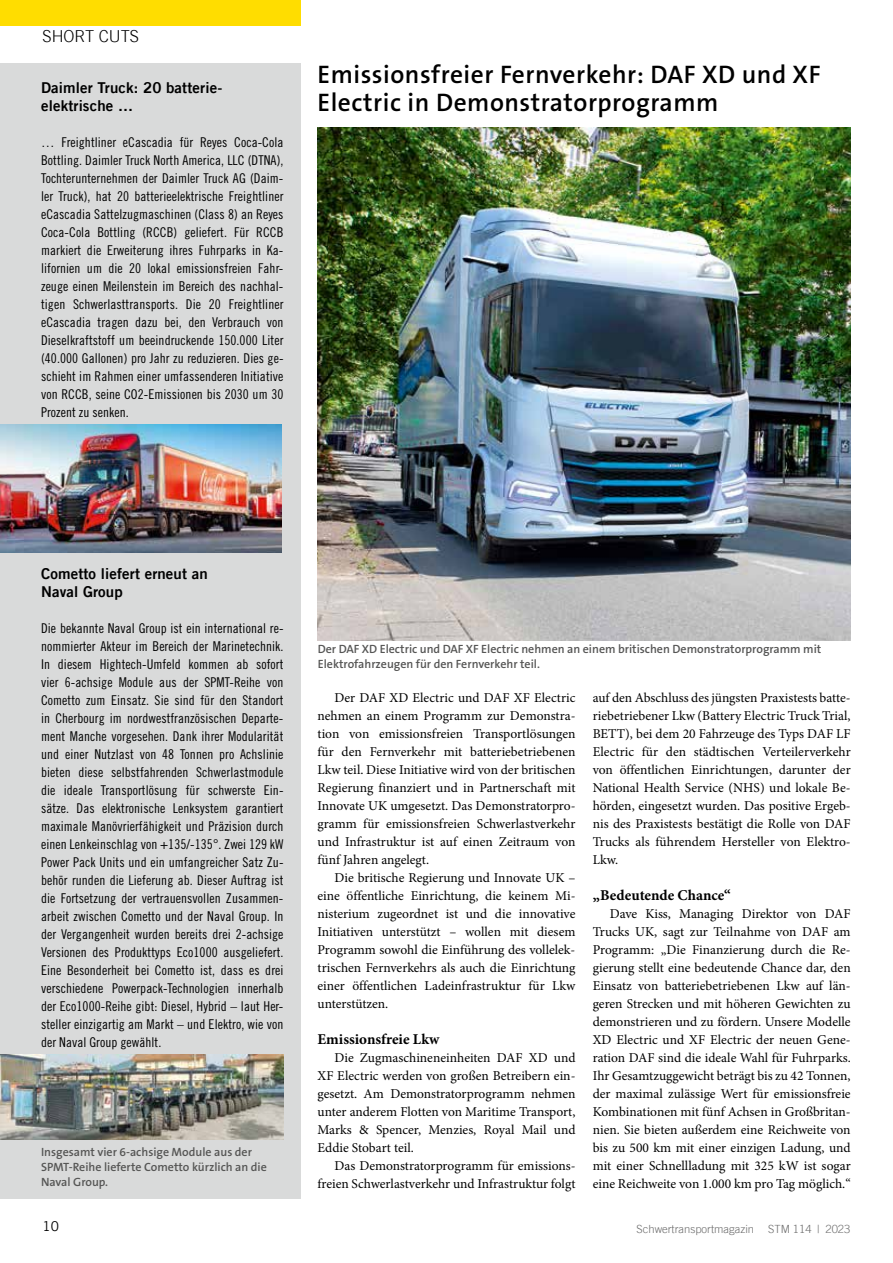
<style>
.page{position:relative;width:893px;height:1263px;background:#fff}
.page>*{position:absolute;margin:0;border:0;box-sizing:border-box;transform-origin:0 0}
.t1{font:600 25.5px/28.5px "The Sans B W6";letter-spacing:.02em;color:#000}
.t2{font:300 16.5px "Trade Gothic LT";color:#000}
.t3{font:15px/18px "Trade Gothic LT Bold Two";letter-spacing:.01em;color:#000}
.t4{font:700 15px "Minion Pro";color:#000}
.t5{font:13.5px/18px "Minion Pro";color:#000;text-align:justify}
.t6{font:13.5px/18px "Trade Gothic LT Std Cn 18";letter-spacing:.005em;color:#000;text-align:justify}
.t7{font:13.5px "Trade Gothic LT";color:#000}
.t8{font:600 12px/15px "The Sans B W6";color:#565655}
.t9{font:300 11.25px "Trade Gothic LT";color:#6e6e6e}
</style>
<div class="page">
<div style="left:0;top:0;width:300px;height:26px;background:#fd0"></div>
<div style="left:0;top:64px;width:300px;height:1135px;background:#d9dada"></div>
<img style="left:0;top:425px;width:281px;height:127px">
<img style="left:0;top:1055px;width:283px;height:85px">
<img style="left:317px;top:128px;width:533px;height:512px">
<p class="t2" style="left:43px;top:26px;width:98px">SHORT CUTS</p>
<p class="t3" style="left:41px;top:78px;width:183px">Daimler Truck: 20 batterie&shy;elektrische …</p>
<p class="t6" style="left:41px;top:133px;width:244px">… Freightliner eCascadia für Reyes Coca-Cola Bottling. Daimler Truck North America, LLC (DTNA), Tochterunternehmen der Daimler Truck AG (Daim&shy;ler Truck), hat 20 batterieelektrische Freightliner eCascadia Sattelzugmaschinen (Class 8) an Reyes Coca-Cola Bottling (RCCB) geliefert. Für RCCB markiert die Erweiterung ihres Fuhrparks in Ka&shy;lifornien um die 20 lokal emissionsfreien Fahr&shy;zeuge einen Meilenstein im Bereich des nachhal&shy;tigen Schwerlasttransports. Die 20 Freightliner eCascadia tragen dazu bei, den Verbrauch von Dieselkraftstoff um beeindruckende 150.000 Liter (40.000 Gallonen) pro Jahr zu reduzieren. Dies ge&shy;schieht im Rahmen einer umfassenderen Initiative von RCCB, seine CO2-Emissionen bis 2030 um 30<br>Prozent zu senken.</p>
<h1 class="t1" style="left:317px;top:60px;width:505px">Emissionsfreier Fernverkehr: DAF XD und XF<br>Electric in Demonstratorprogramm</h1>
<p class="t3" style="left:41px;top:564px;width:168px">Cometto liefert erneut an<br>Naval Group</p>
<p class="t6" style="left:41px;top:619px;width:244px">Die bekannte Naval Group ist ein international re&shy;nommierter Akteur im Bereich der Marinetechnik.<br>In diesem Hightech-Umfeld kommen ab sofort vier 6-achsige Module aus der SPMT-Reihe von Cometto zum Einsatz. Sie sind für den Standort in Cherbourg im nordwestfranzösischen Departe&shy;ment Manche vorgesehen. Dank ihrer Modularität und einer Nutzlast von 48 Tonnen pro Achslinie bieten diese selbstfahrenden Schwerlastmodule die ideale Transportlösung für schwerste Ein&shy;sätze. Das elektronische Lenksystem garantiert maximale Manövrierfähigkeit und Präzision durch einen Lenkeinschlag von +135/-135°. Zwei 129 kW Power Pack Units und ein umfangreicher Satz Zu&shy;behör runden die Lieferung ab. Dieser Auftrag ist die Fortsetzung der vertrauensvollen Zusammen&shy;arbeit zwischen Cometto und der Naval Group. In der Vergangenheit wurden bereits drei 2-achsige Versionen des Produkttyps Eco1000 ausgeliefert.<br>Eine Besonderheit bei Cometto ist, dass es drei verschiedene Powerpack-Technologien innerhalb der Eco1000-Reihe gibt: Diesel, Hybrid – laut Her&shy;steller einzigartig am Markt – und Elektro, wie von der Naval Group gewählt.</p>
<p class="t8" style="left:41px;top:1144px;width:227px">Insgesamt vier 6-achsige Module aus der<br>SPMT-Reihe lieferte Cometto kürzlich an die<br>Naval Group.</p>
<p class="t8" style="left:318px;top:642px;width:505px">Der DAF XD Electric und DAF XF Electric nehmen an einem britischen Demonstratorprogramm mit<br>Elektrofahrzeugen für den Fernverkehr teil.</p>
<p class="t5" style="left:317px;top:689px;width:259px;text-indent:17px">Der DAF XD Electric und DAF XF Electric nehmen an einem Programm zur Demonstra&shy;tion von emissionsfreien Transportlösungen für den Fernverkehr mit batteriebetriebenen Lkw teil. Diese Initiative wird von der britischen Regierung finanziert und in Partnerschaft mit Innovate UK umgesetzt. Das Demonstratorpro&shy;gramm für emissionsfreien Schwerlastverkehr und Infrastruktur ist auf einen Zeitraum von fünf Jahren angelegt.</p>
<p class="t5" style="left:317px;top:869px;width:259px;text-indent:17px">Die britische Regierung und Innovate UK – eine öffentliche Einrichtung, die keinem Mi&shy;nisterium zugeordnet ist und die innovative Initiativen unterstützt – wollen mit diesem Programm sowohl die Einführung des vollelek&shy;trischen Fernverkehrs als auch die Einrichtung einer öffentlichen Ladeinfrastruktur für Lkw unterstützen.</p>
<p class="t4" style="left:317px;top:1029px;width:123px">Emissionsfreie Lkw</p>
<p class="t5" style="left:317px;top:1049px;width:259px;text-indent:17px">Die Zugmaschineneinheiten DAF XD und XF Electric werden von großen Betreibern ein&shy;gesetzt. Am Demonstratorprogramm nehmen unter anderem Flotten von Maritime Transport, Marks &amp; Spencer, Menzies, Royal Mail und Eddie Stobart teil.</p>
<p class="t5" style="left:317px;top:1157px;width:259px;text-align:right">Das Demonstratorprogramm für emissions&shy;freien Schwerlastverkehr und Infrastruktur folgt</p>
<p class="t5" style="left:593px;top:689px;width:259px">auf den Abschluss des jüngsten Praxistests batte&shy;riebetriebener Lkw (Battery Electric Truck Trial, BETT), bei dem 20 Fahrzeuge des Typs DAF LF Electric für den städtischen Verteilerverkehr von öffentlichen Einrichtungen, darunter der National Health Service (NHS) und lokale Be&shy;hörden, eingesetzt wurden. Das positive Ergeb&shy;nis des Praxistests bestätigt die Rolle von DAF Trucks als führendem Hersteller von Elektro-Lkw.</p>
<p class="t4" style="left:593px;top:885px;width:140px">„Bedeutende Chance“</p>
<p class="t5" style="left:593px;top:905px;width:259px;text-indent:17px">Dave Kiss, Managing Direktor von DAF Trucks UK, sagt zur Teilnahme von DAF am Programm: „Die Finanzierung durch die Re&shy;gierung stellt eine bedeutende Chance dar, den Einsatz von batteriebetriebenen Lkw auf län&shy;geren Strecken und mit höheren Gewichten zu demonstrieren und zu fördern. Unsere Modelle XD Electric und XF Electric der neuen Gene&shy;ration DAF sind die ideale Wahl für Fuhrparks.<br>Ihr Gesamtzuggewicht beträgt bis zu 42 Tonnen, der maximal zulässige Wert für emissionsfreie Kombinationen mit fünf Achsen in Großbritan&shy;nien. Sie bieten außerdem eine Reichweite von bis zu 500 km mit einer einzigen Ladung, und mit einer Schnellladung mit 325 kW ist sogar eine Reichweite von 1.000 km pro Tag möglich.“</p>
<p class="t7" style="left:43px;top:1218px;width:18px">10</p>
<p class="t9" style="left:637px;top:1222px;width:119px">Schwertransportmagazin</p>
<p class="t9" style="left:768px;top:1222px;width:84px">STM 114 | 2023</p>
</div>
